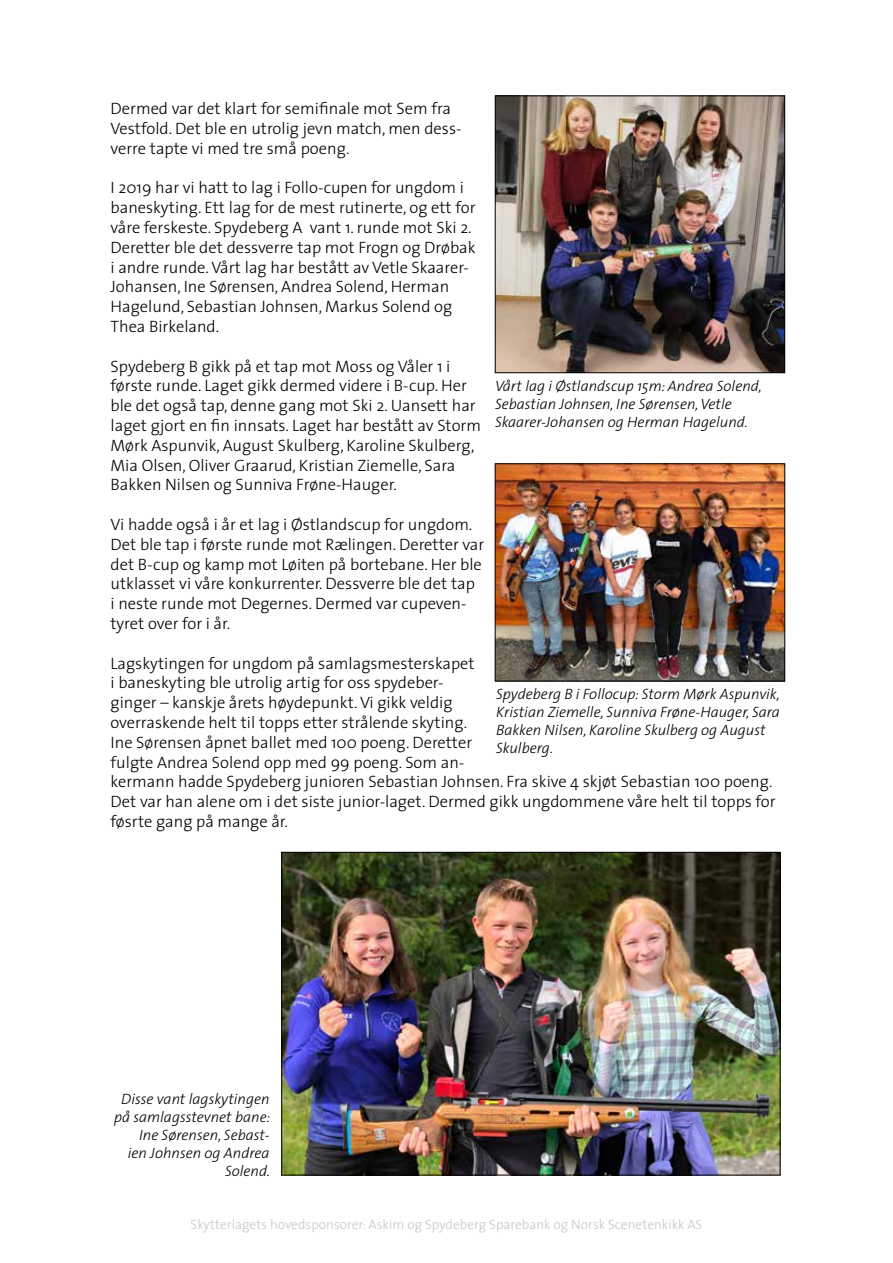
<style>
.page{position:relative;width:893px;height:1263px;background:#fff}
.page>*{position:absolute;margin:0;border:0;box-sizing:border-box;transform-origin:0 0}
.t1{font:300 16.5px/19.8px "The Sans";color:#000}
.t2{font:italic 300 15px/18px "The Sans";color:#000}
.t3{font:300 13.5px "The Sans";color:#c6c6c6}
</style>
<div class="page">
<img style="left:497px;top:466px;width:286px;height:213px">
<div style="left:495px;top:464px;width:290px;height:217px;border:1px solid #000"></div>
<img style="left:497px;top:98px;width:286px;height:273px">
<div style="left:495px;top:96px;width:290px;height:277px;border:1px solid #000"></div>
<img style="left:283px;top:854px;width:495px;height:319px">
<div style="left:281px;top:852px;width:499px;height:323px;border:1px solid #000"></div>
<p class="t1" style="left:111px;top:98px;width:352px">Dermed var det klart for semifinale mot Sem fra<br>Vestfold. Det ble en utrolig jevn match, men dess&shy;verre tapte vi med tre små poeng.</p>
<p class="t1" style="left:111px;top:177px;width:367px">I 2019 har vi hatt to lag i Follo-cupen for ungdom i baneskyting. Ett lag for de mest rutinerte, og ett for våre ferskeste. Spydeberg A vant 1. runde mot Ski 2.<br>Deretter ble det dessverre tap mot Frogn og Drøbak i andre runde. Vårt lag har bestått av Vetle Skaarer-Johansen, Ine Sørensen, Andrea Solend, Herman Hagelund, Sebastian Johnsen, Markus Solend og Thea Birkeland.</p>
<p class="t1" style="left:111px;top:356px;width:372px">Spydeberg B gikk på et tap mot Moss og Våler 1 i første runde. Laget gikk dermed videre i B-cup. Her ble det også tap, denne gang mot Ski 2. Uansett har laget gjort en fin innsats. Laget har bestått av Storm Mørk Aspunvik, August Skulberg, Karoline Skulberg, Mia Olsen, Oliver Graarud, Kristian Ziemelle, Sara Bakken Nilsen og Sunniva Frøne-Hauger.</p>
<p class="t1" style="left:111px;top:514px;width:375px">Vi hadde også i år et lag i Østlandscup for ungdom.<br>Det ble tap i første runde mot Rælingen. Deretter var det B-cup og kamp mot Løiten på bortebane. Her ble utklasset vi våre konkurrenter. Dessverre ble det tap<br>i neste runde mot Degernes. Dermed var cupeven&shy;tyret over for i år.</p>
<p class="t1" style="left:111px;top:653px;width:667px">Lagskytingen for ungdom på samlagsmesterskapet<br>i baneskyting ble utrolig artig for oss spydeber-<br>ginger – kanskje årets høydepunkt. Vi gikk veldig<br>overraskende helt til topps etter strålende skyting.<br>Ine Sørensen åpnet ballet med 100 poeng. Deretter<br>fulgte Andrea Solend opp med 99 poeng. Som an-<br>kermann hadde Spydeberg junioren Sebastian Johnsen. Fra skive 4 skjøt Sebastian 100 poeng.<br>Det var han alene om i det siste junior-laget. Dermed gikk ungdommene våre helt til topps for føsrte gang på mange år.</p>
<p class="t2" style="left:495px;top:376px;width:268px">Vårt lag i Østlandscup 15m: Andrea Solend,<br>Sebastian Johnsen, Ine Sørensen, Vetle<br>Skaarer-Johansen og Herman Hagelund.</p>
<p class="t2" style="left:496px;top:684px;width:285px">Spydeberg B i Follocup: Storm Mørk Aspunvik, Kristian Ziemelle, Sunniva Frøne-Hauger, Sara Bakken Nilsen, Karoline Skulberg og August Skulberg.</p>
<p class="t2" style="left:114px;top:1089px;width:158px;text-align:right">Disse vant lagskytingen på samlagsstevnet bane:<br>Ine Sørensen, Sebast-<br>ien Johnsen og Andrea<br>Solend.</p>
<p class="t3" style="left:191px;top:1213px;width:513px">Skytterlagets hovedsponsorer: Askim og Spydeberg Sparebank og Norsk Scenetenkikk AS</p>
</div>
